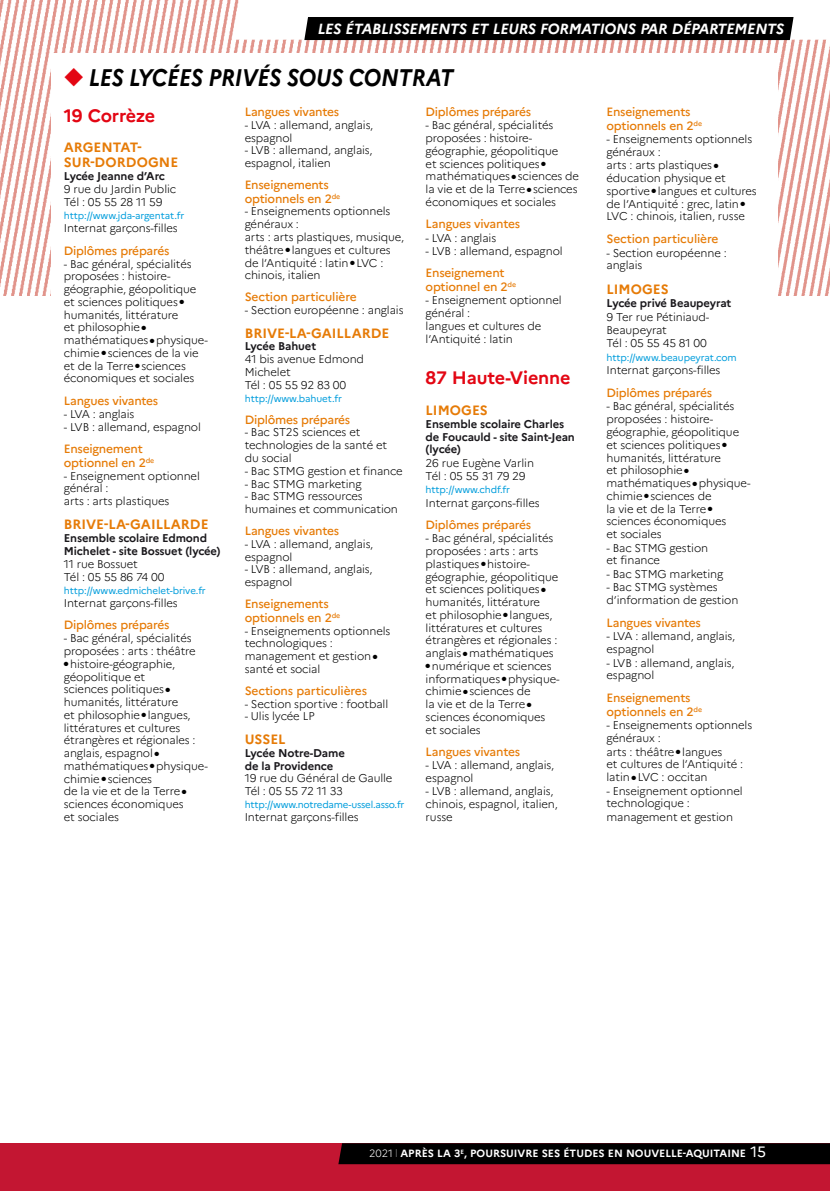
<style>
.page{position:relative;width:830px;height:1191px;background:#fff}
.page>*{position:absolute;margin:0;border:0;box-sizing:border-box;transform-origin:0 0}
.t1{font:italic 700 24px "Marianne";letter-spacing:-.01em;color:#000;scale:.9 1}
.t2{font:700 18px "Marianne";letter-spacing:-.01em;color:#e30613}
.t3{font:italic 700 14.7px "Marianne";letter-spacing:-.015em;color:#fff}
.t4{font:700 13.5px/15px "Marianne";color:#e67b07}
.t5{font:500 12px/13.5px "Marianne";letter-spacing:-.02em;color:#e67b07}
.t6{font:300 11.25px/12.8px "Marianne";letter-spacing:-.01em;color:#000}
.t7{font:700 11.25px/12.8px "Marianne";letter-spacing:-.01em;color:#1a181c}
.t8{font:700 10.5px "Marianne";color:#fff}
.t9{font:9.75px "Marianne";letter-spacing:-.01em;color:#009ddc}
.s1{color:#e30613}
.s2{font-weight:300}
.s3{font-weight:400;font-size:15px}
</style>
<div class="page">
<img style="left:0;top:0;width:829px;height:295px">
<div style="left:51px;top:53px;width:726px;height:255px;background:#fff"></div>
<svg style="left:234px;top:0;width:595px;height:40px"></svg>
<div style="left:0;top:1143px;width:829px;height:48px;background:#c31632"></div>
<div style="left:338px;top:1143px;width:491px;height:21px;background:#000"></div>
<h3 class="t3" style="left:317px;top:20px;width:468px">LES ÉTABLISSEMENTS ET LEURS FORMATIONS PAR DÉPARTEMENTS</h3>
<h1 class="t1" style="left:64px;top:62px;width:434px"><span class="s1">◆</span> LES LYCÉES PRIVÉS SOUS CONTRAT</h1>
<h2 class="t2" style="left:64px;top:105px;width:93px">19 Corrèze</h2>
<p class="t4" style="left:64px;top:140px;width:116px">ARGENTAT-<br>SUR-DORDOGNE</p>
<p class="t7" style="left:64px;top:170px;width:103px">Lycée Jeanne d’Arc</p>
<p class="t6" style="left:64px;top:183px;width:114px">9 rue du Jardin Public<br>Tél : 05 55 28 11 59</p>
<p class="t9" style="left:64px;top:210px;width:122px">http://www.jda-argentat.fr</p>
<p class="t6" style="left:64px;top:222px;width:115px">Internat garçons-filles</p>
<p class="t5" style="left:64px;top:244px;width:107px">Diplômes préparés</p>
<p class="t6" style="left:64px;top:257px;width:145px">- Bac général, spécialités proposées : histoire&shy;géographie, géopolitique et sciences politiques ● humanités, littérature<br>et philosophie ● mathématiques ● physique&shy;chimie ● sciences de la vie et de la Terre ● sciences économiques et sociales</p>
<p class="t5" style="left:64px;top:394px;width:96px">Langues vivantes</p>
<p class="t6" style="left:64px;top:407px;width:72px">- LVA : anglais</p>
<p class="t6" style="left:64px;top:420px;width:138px">- LVB : allemand, espagnol</p>
<p class="t5" style="left:64px;top:442px;width:92px">Enseignement optionnel en 2<sup>de</sup></p>
<p class="t6" style="left:64px;top:469px;width:138px">- Enseignement optionnel général :<br>arts : arts plastiques</p>
<p class="t4" style="left:64px;top:517px;width:146px">BRIVE-LA-GAILLARDE</p>
<p class="t7" style="left:64px;top:532px;width:158px">Ensemble scolaire Edmond<br>Michelet - site Bossuet (lycée)</p>
<p class="t6" style="left:64px;top:557px;width:102px">11 rue Bossuet<br>Tél : 05 55 86 74 00</p>
<p class="t9" style="left:64px;top:584px;width:143px">http://www.edmichelet-brive.fr</p>
<p class="t6" style="left:64px;top:596px;width:115px">Internat garçons-filles</p>
<p class="t5" style="left:64px;top:618px;width:107px">Diplômes préparés</p>
<p class="t6" style="left:64px;top:632px;width:133px">- Bac général, spécialités proposées : arts : théâtre</p>
<p class="t6" style="left:64px;top:657px;width:145px">● histoire-géographie, géopolitique et<br>sciences politiques ● humanités, littérature<br>et philosophie ● langues, littératures et cultures étrangères et régionales : anglais, espagnol ● mathématiques ● physique&shy;chimie ● sciences<br>de la vie et de la Terre ● sciences économiques<br>et sociales</p>
<p class="t5" style="left:244px;top:105px;width:96px">Langues vivantes</p>
<p class="t6" style="left:244px;top:118px;width:130px">- LVA : allemand, anglais, espagnol</p>
<p class="t6" style="left:244px;top:144px;width:129px">- LVB : allemand, anglais, espagnol, italien</p>
<p class="t5" style="left:244px;top:178px;width:97px">Enseignements optionnels en 2<sup>de</sup></p>
<p class="t6" style="left:244px;top:205px;width:161px">- Enseignements optionnels généraux :<br>arts : arts plastiques, musique, théâtre ● langues et cultures de l’Antiquité : latin ● LVC : chinois, italien</p>
<p class="t5" style="left:244px;top:290px;width:113px">Section particulière</p>
<p class="t6" style="left:244px;top:304px;width:160px">- Section européenne : anglais</p>
<p class="t4" style="left:244px;top:325px;width:146px">BRIVE-LA-GAILLARDE</p>
<p class="t7" style="left:244px;top:340px;width:73px">Lycée Bahuet</p>
<p class="t6" style="left:244px;top:353px;width:121px">41 bis avenue Edmond<br>Michelet<br>Tél : 05 55 92 83 00</p>
<p class="t9" style="left:244px;top:392px;width:99px">http://www.bahuet.fr</p>
<p class="t5" style="left:244px;top:412px;width:107px">Diplômes préparés</p>
<p class="t6" style="left:244px;top:426px;width:144px">- Bac ST2S sciences et technologies de la santé et du social</p>
<p class="t6" style="left:244px;top:464px;width:159px">- Bac STMG gestion et finance</p>
<p class="t6" style="left:244px;top:477px;width:118px">- Bac STMG marketing</p>
<p class="t6" style="left:244px;top:490px;width:155px">- Bac STMG ressources humaines et communication</p>
<p class="t5" style="left:244px;top:524px;width:96px">Langues vivantes</p>
<p class="t6" style="left:244px;top:537px;width:130px">- LVA : allemand, anglais, espagnol</p>
<p class="t6" style="left:244px;top:563px;width:129px">- LVB : allemand, anglais, espagnol</p>
<p class="t5" style="left:244px;top:597px;width:97px">Enseignements optionnels en 2<sup>de</sup></p>
<p class="t6" style="left:244px;top:624px;width:147px">- Enseignements optionnels technologiques : management et gestion ● santé et social</p>
<p class="t5" style="left:244px;top:684px;width:124px">Sections particulières</p>
<p class="t6" style="left:244px;top:697px;width:145px">- Section sportive : football</p>
<p class="t6" style="left:244px;top:710px;width:71px">- Ulis lycée LP</p>
<p class="t4" style="left:244px;top:731px;width:42px">USSEL</p>
<p class="t7" style="left:244px;top:746px;width:102px">Lycée Notre-Dame de la Providence</p>
<p class="t6" style="left:244px;top:772px;width:149px">19 rue du Général de Gaulle<br>Tél : 05 55 72 11 33</p>
<p class="t9" style="left:244px;top:798px;width:161px">http://www.notredame-ussel.asso.fr</p>
<p class="t6" style="left:244px;top:810px;width:115px">Internat garçons-filles</p>
<p class="t5" style="left:425px;top:105px;width:107px">Diplômes préparés</p>
<p class="t6" style="left:425px;top:119px;width:155px">- Bac général, spécialités proposées : histoire&shy;géographie, géopolitique<br>et sciences politiques ● mathématiques ● sciences de la vie et de la Terre ● sciences économiques et sociales</p>
<p class="t5" style="left:425px;top:217px;width:96px">Langues vivantes</p>
<p class="t6" style="left:425px;top:231px;width:72px">- LVA : anglais</p>
<p class="t6" style="left:425px;top:244px;width:138px">- LVB : allemand, espagnol</p>
<p class="t5" style="left:425px;top:266px;width:92px">Enseignement optionnel en 2<sup>de</sup></p>
<p class="t6" style="left:425px;top:294px;width:138px">- Enseignement optionnel général :<br>langues et cultures de l’Antiquité : latin</p>
<h2 class="t2" style="left:425px;top:367px;width:146px">87 Haute-Vienne</h2>
<p class="t4" style="left:425px;top:402px;width:64px">LIMOGES</p>
<p class="t7" style="left:425px;top:417px;width:151px">Ensemble scolaire Charles de Foucauld - site Saint-Jean (lycée)</p>
<p class="t6" style="left:425px;top:456px;width:110px;line-height:13.2px">26 rue Eugène Varlin<br>Tél : 05 55 31 79 29</p>
<p class="t9" style="left:425px;top:484px;width:86px">http://www.chdf.fr</p>
<p class="t6" style="left:425px;top:496px;width:115px">Internat garçons-filles</p>
<p class="t5" style="left:425px;top:518px;width:107px">Diplômes préparés</p>
<p class="t6" style="left:425px;top:532px;width:134px">- Bac général, spécialités proposées : arts : arts plastiques ● histoire&shy;géographie, géopolitique et sciences politiques ● humanités, littérature<br>et philosophie ● langues, littératures et cultures étrangères et régionales : anglais ● mathématiques</p>
<p class="t6" style="left:425px;top:659px;width:136px">● numérique et sciences informatiques ● physique&shy;chimie ● sciences de<br>la vie et de la Terre ● sciences économiques<br>et sociales</p>
<p class="t5" style="left:425px;top:745px;width:96px">Langues vivantes</p>
<p class="t6" style="left:425px;top:759px;width:130px">- LVA : allemand, anglais, espagnol</p>
<p class="t6" style="left:425px;top:785px;width:134px">- LVB : allemand, anglais, chinois, espagnol, italien, russe</p>
<p class="t5" style="left:606px;top:105px;width:97px">Enseignements optionnels en 2<sup>de</sup></p>
<p class="t6" style="left:606px;top:133px;width:152px">- Enseignements optionnels généraux :<br>arts : arts plastiques ● éducation physique et sportive ● langues et cultures de l’Antiquité : grec, latin ●<br>LVC : chinois, italien, russe</p>
<p class="t5" style="left:606px;top:232px;width:113px">Section particulière</p>
<p class="t6" style="left:606px;top:246px;width:122px">- Section européenne : anglais</p>
<p class="t4" style="left:606px;top:281px;width:64px">LIMOGES</p>
<p class="t7" style="left:606px;top:297px;width:126px">Lycée privé Beaupeyrat</p>
<p class="t6" style="left:606px;top:310px;width:104px;line-height:13.2px">9 Ter rue Pétiniaud-<br>Beaupeyrat<br>Tél : 05 55 45 81 00</p>
<p class="t9" style="left:606px;top:351px;width:132px">http://www.beaupeyrat.com</p>
<p class="t6" style="left:606px;top:364px;width:115px">Internat garçons-filles</p>
<p class="t5" style="left:606px;top:386px;width:107px">Diplômes préparés</p>
<p class="t6" style="left:606px;top:400px;width:145px">- Bac général, spécialités proposées : histoire&shy;géographie, géopolitique et sciences politiques ● humanités, littérature<br>et philosophie ● mathématiques ● physique&shy;chimie ● sciences de<br>la vie et de la Terre ● sciences économiques<br>et sociales</p>
<p class="t6" style="left:606px;top:541px;width:103px">- Bac STMG gestion et finance</p>
<p class="t6" style="left:606px;top:567px;width:118px">- Bac STMG marketing</p>
<p class="t6" style="left:606px;top:581px;width:133px">- Bac STMG systèmes d’information de gestion</p>
<p class="t5" style="left:606px;top:616px;width:96px">Langues vivantes</p>
<p class="t6" style="left:606px;top:630px;width:130px">- LVA : allemand, anglais, espagnol</p>
<p class="t6" style="left:606px;top:656px;width:129px">- LVB : allemand, anglais, espagnol</p>
<p class="t5" style="left:606px;top:691px;width:97px">Enseignements optionnels en 2<sup>de</sup></p>
<p class="t6" style="left:606px;top:719px;width:147px">- Enseignements optionnels généraux :<br>arts : théâtre ● langues<br>et cultures de l’Antiquité : latin ● LVC : occitan</p>
<p class="t6" style="left:606px;top:784px;width:138px;line-height:13.2px">- Enseignement optionnel technologique : management et gestion</p>
<p class="t8" style="left:369px;top:1147px;width:398px"><span class="s2">2021 l</span> APRÈS LA 3<sup>E</sup>, POURSUIVRE SES ÉTUDES EN NOUVELLE-AQUITAINE <span class="s3">15</span></p>
</div>
